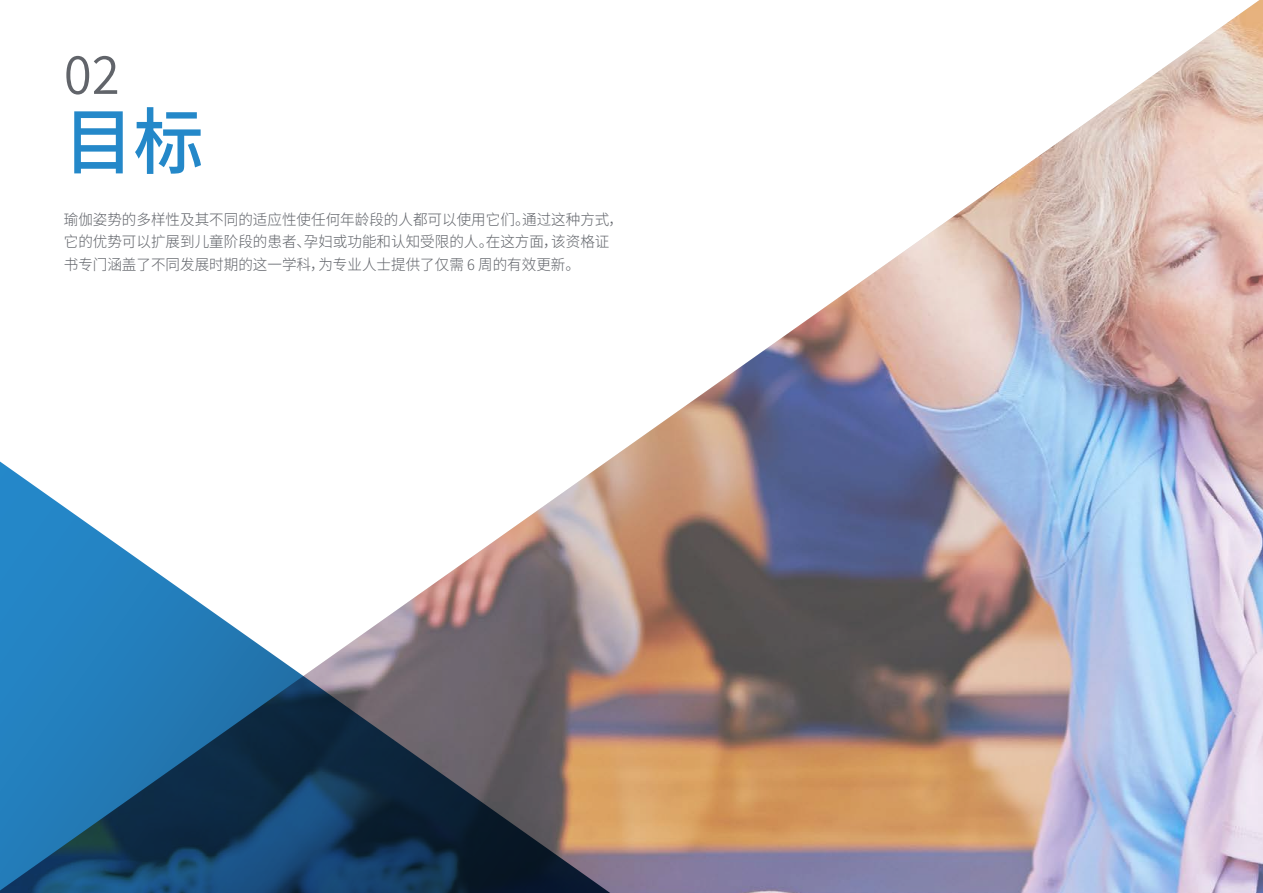
<style>
.page{position:relative;width:1263px;height:893px;background:#fff}
.page>*{position:absolute;margin:0;border:0;box-sizing:border-box;transform-origin:0 0}
.t1{font:500 72px "Source Han Sans CN";color:#2488c9}
.t2{font:52.5px "Source Han Sans CN";color:#61646a}
.t3{font:300 15px/22.5px "Source Han Sans CN";color:#61646a}
</style>
<div class="page">
<img style="left:629px;top:0;width:634px;height:893px">
<svg style="left:0;top:446px;width:640px;height:447px"></svg>
<h2 class="t2" style="left:64px;top:45px;width:57px">02</h2>
<h1 class="t1" style="left:64px;top:101px;width:141px">目标</h1>
<p class="t3" style="left:64px;top:208px;width:561px">瑜伽姿势的多样性及其不同的适应性使任何年龄段的人都可以使用它们。通过这种方式，它的优势可以扩展到儿童阶段的患者、孕妇或功能和认知受限的人。在这方面，该资格证书专门涵盖了不同发展时期的这一学科，为专业人士提供了仅需 6 周的有效更新。</p>
</div>
